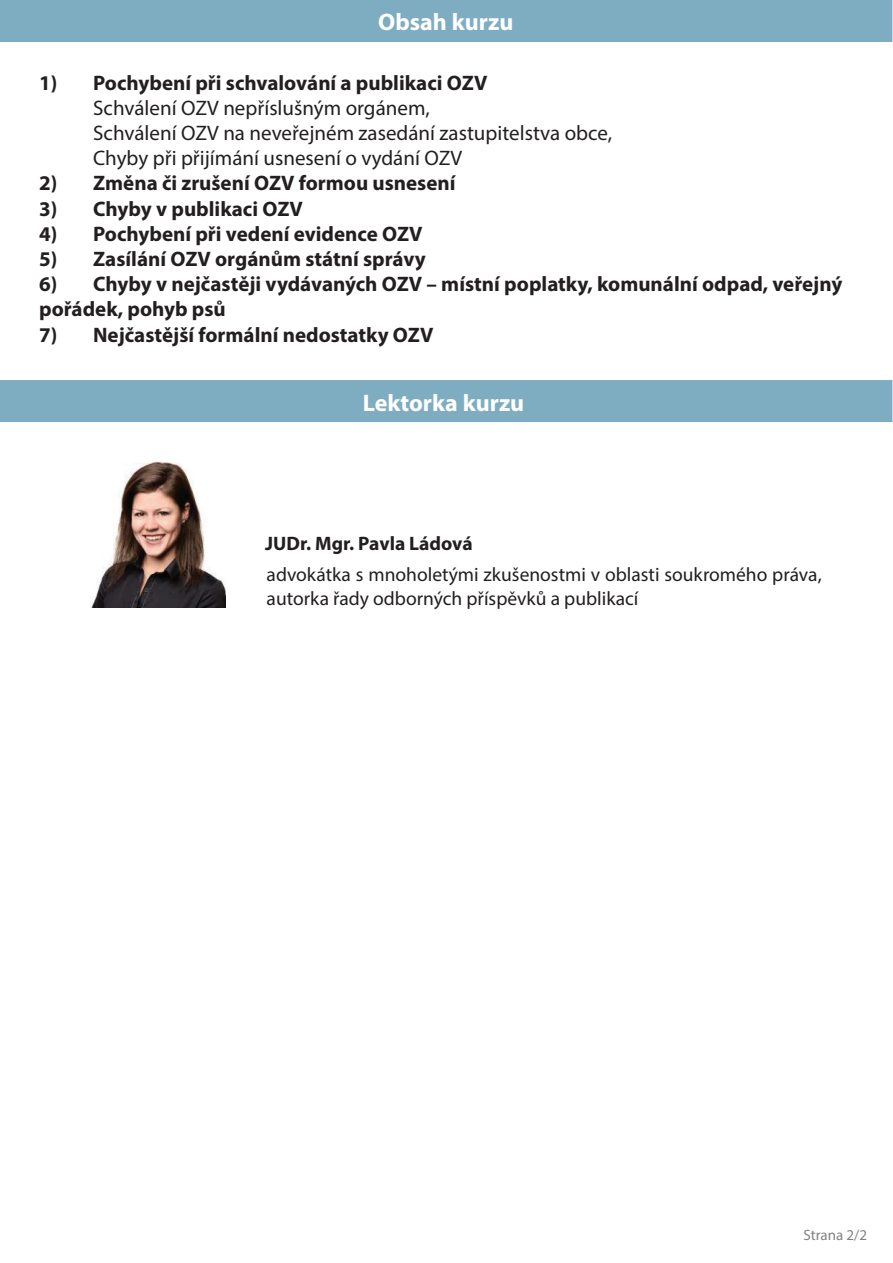
<style>
.page{position:relative;width:893px;height:1263px;background:#fff}
.page>*{position:absolute;margin:0;border:0;box-sizing:border-box;transform-origin:0 0}
.t1{font:700 24px "Myriad Pro";color:#fff}
.t2{font:700 21px/25.2px "Myriad Pro";color:#231f20}
.t3{font:21px/25.2px "Myriad Pro";color:#231f20}
.t4{font:19.5px/23.4px "Myriad Pro";color:#231f20}
.t5{font:700 19.5px "Myriad Pro";color:#231f20}
.t6{font:15px "Myriad Pro";color:#808285}
</style>
<div class="page">
<div style="left:0;top:0;width:892px;height:42px;background:#7eadc2"></div>
<div style="left:0;top:380px;width:892px;height:42px;background:#7eadc2"></div>
<img style="left:90px;top:461px;width:136px;height:147px">
<p class="t1" style="left:378px;top:6px;width:137px">Obsah kurzu</p>
<p class="t2" style="left:39px;top:69px;width:450px">1) Pochybení při schvalování a publikaci OZV</p>
<p class="t3" style="left:93px;top:95px;width:520px">Schválení OZV nepříslušným orgánem,<br>Schválení OZV na neveřejném zasedání zastupitelstva obce,<br>Chyby při přijímání usnesení o vydání OZV</p>
<p class="t2" style="left:39px;top:170px;width:418px">2) Změna či zrušení OZV formou usnesení</p>
<p class="t2" style="left:39px;top:195px;width:265px">3) Chyby v publikaci OZV</p>
<p class="t2" style="left:39px;top:220px;width:385px">4) Pochybení při vedení evidence OZV</p>
<p class="t2" style="left:39px;top:246px;width:388px">5) Zasílání OZV orgánům státní správy</p>
<p class="t2" style="left:39px;top:271px;width:805px">6) Chyby v nejčastěji vydávaných OZV – místní poplatky, komunální odpad, veřejný pořádek, pohyb psů</p>
<p class="t2" style="left:39px;top:321px;width:396px">7) Nejčastější formální nedostatky OZV</p>
<p class="t1" style="left:363px;top:387px;width:163px">Lektorka kurzu</p>
<p class="t5" style="left:265px;top:530px;width:209px">JUDr. Mgr. Pavla Ládová</p>
<p class="t4" style="left:267px;top:563px;width:557px">advokátka s mnoholetými zkušenostmi v oblasti soukromého práva, autorka řady odborných příspěvků a publikací</p>
<p class="t6" style="left:803px;top:1225px;width:65px">Strana 2/2</p>
</div>
